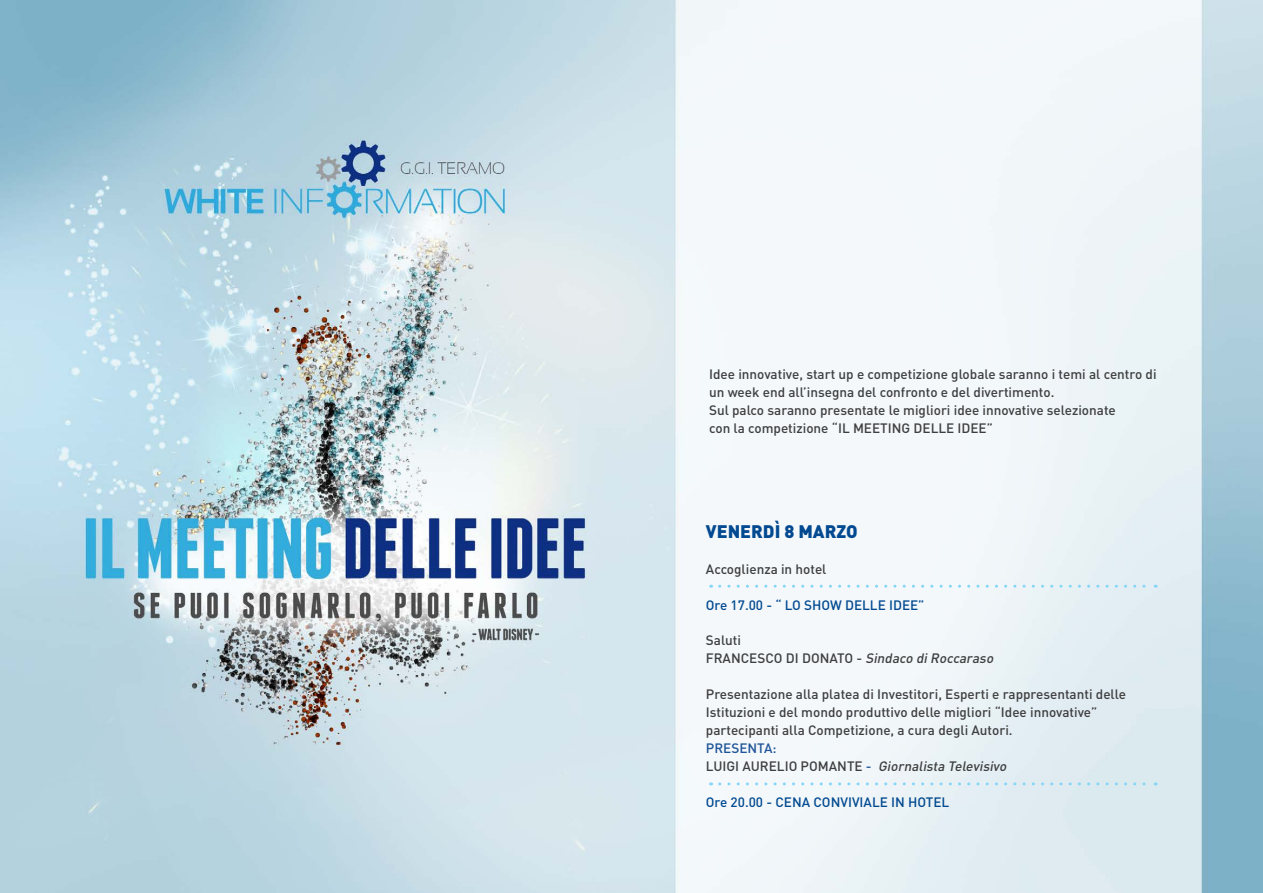
<style>
.page{position:relative;width:1263px;height:893px;background:#fff}
.page>*{position:absolute;margin:0;border:0;box-sizing:border-box;transform-origin:0 0}
.t1{font:900 18px "DIN";color:#014990}
.t2{font:500 13.5px/18px "DIN";color:#3e3e3f}
.t3{font:500 13.5px "DIN";color:#014990}
.t4{font:italic 500 13.5px "DIN";color:#3e3e3f}
.t5{font:500 13.5px "DIN";color:#1e5498}
.s1{font-style:italic}
.s2{font-style:normal}
.s3{font-style:normal;color:#1e5498}
</style>
<div class="page">
<img style="left:0;top:0;width:1263px;height:893px">
<svg style="left:720px;top:585px;width:436px;height:3px"></svg>
<svg style="left:720px;top:782px;width:436px;height:3px"></svg>
<p class="t2" style="left:709px;top:365px;width:449px">Idee innovative, start up e competizione globale saranno i temi al centro di un week end all’insegna del confronto e del divertimento.</p>
<p class="t2" style="left:709px;top:401px;width:408px">Sul palco saranno presentate le migliori idee innovative selezionate</p>
<p class="t2" style="left:709px;top:419px;width:285px">con la competizione “IL MEETING DELLE IDEE”</p>
<p class="t1" style="left:706px;top:520px;width:153px">VENERDÌ 8 MARZO</p>
<p class="t2" style="left:706px;top:560px;width:122px">Accoglienza in hotel</p>
<p class="t3" style="left:706px;top:597px;width:220px">Ore 17.00 - “ LO SHOW DELLE IDEE”</p>
<p class="t2" style="left:706px;top:630px;width:37px">Saluti</p>
<p class="t2" style="left:706px;top:648px;width:292px">F RA N C E S C O D I D O N AT O - <span class="s1">Sindaco diRoccaraso</span></p>
<p class="t2" style="left:706px;top:684px;width:422px">Presentazione alla platea di Investitori, Esperti e rappresentanti delle<br>Istituzioni e del mondo produttivo delle migliori “Idee innovative”</p>
<p class="t2" style="left:706px;top:720px;width:308px">partecipanti alla Competizione, a cura degli Autori.</p>
<p class="t5" style="left:706px;top:739px;width:72px">PRESENTA:</p>
<p class="t4" style="left:706px;top:757px;width:305px"><span class="s2">L U I G I A U R E L I O P O M A N T E</span> <span class="s3">-</span> Giornalista Televisivo</p>
<p class="t3" style="left:706px;top:793px;width:245px">Ore 20.00 - CENA CONVIVIALE IN HOTEL</p>
</div>
